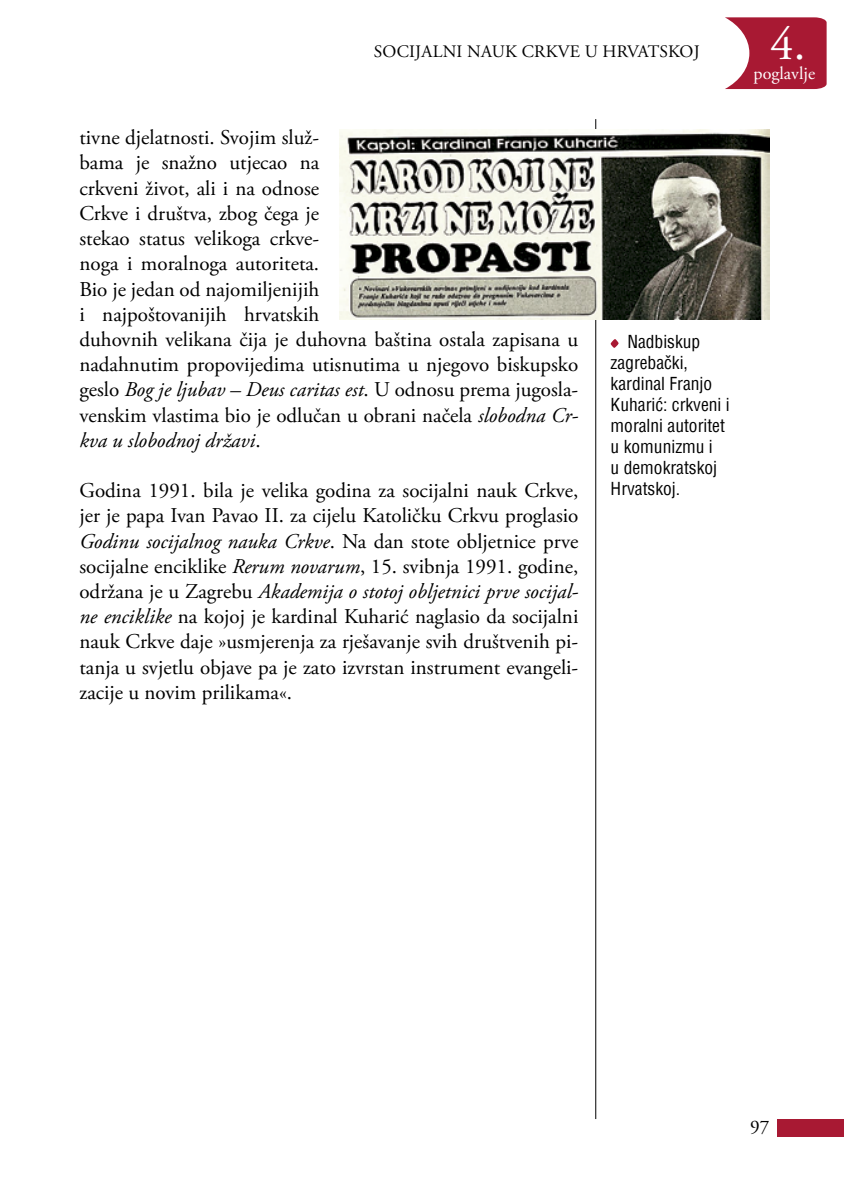
<style>
.page{position:relative;width:844px;height:1191px;background:#fff}
.page>*{position:absolute;margin:0;border:0;box-sizing:border-box;transform-origin:0 0}
.t1{font:46.9px "Adobe Garamond Pro";color:#fff}
.t2{font:21px/25.2px "Adobe Garamond Pro";color:#000}
.t3{font:19.25px "Adobe Garamond Pro";color:#000}
.t4{font:18.03px "Adobe Garamond Pro";color:#fff}
.t5{font:condensed 17.5px/21px "Helvetica";color:#000}
.t6{font:17.5px "Adobe Garamond Pro";letter-spacing:.015em;color:#000}
.s1{font-style:italic}
</style>
<div class="page">
<div style="left:776px;top:1119px;width:67px;height:17px;background:#a81933"></div>
<hr style="left:595px;top:119px;width:1px;height:1000px;background:#000">
<svg style="left:725px;top:17px;width:101px;height:72px"></svg>
<img style="left:339px;top:129px;width:430px;height:191px">
<svg style="left:610px;top:339px;width:8px;height:9px"></svg>
<p class="t6" style="left:373px;top:41px;width:327px">socijalni nauk crkve u hrvatskoj</p>
<p class="t2" style="left:79px;top:126px;width:500px">tivne djelatnosti. Svojim služ-<br>bama je snažno utjecao na<br>crkveni život, ali i na odnose<br>Crkve i društva, zbog čega je<br>stekao status velikoga crkve-<br>noga i moralnoga autoriteta.<br>Bio je jedan od najomiljenijih<br>i najpoštovanijih hrvatskih<br>duhovnih velikana čija je duhovna baština ostala zapisana u nadahnutim propovijedima utisnutima u njegovo biskupsko geslo <span class="s1">Bog je ljubav – Deus caritas est</span>. U odnosu prema jugosla&shy;venskim vlastima bio je odlučan u obrani načela <span class="s1">slobodna Cr&shy;kva u slobodnoj državi</span>.</p>
<p class="t2" style="left:79px;top:478px;width:500px;text-align:justify">Godina 1991. bila je velika godina za socijalni nauk Crkve, jer je papa Ivan Pavao II . za cijelu Katoličku Crkvu proglasio <span class="s1">Godinu socijalnog nauka Crkve</span>. Na dan stote obljetnice prve socijalne enciklike <span class="s1">Rerum novarum</span>, 15. svibnja 1991. godine, održana je u Zagrebu <span class="s1">Akademija o stotoj obljetnici prve socijal&shy;ne enciklike</span> na kojoj je kardinal Kuharić naglasio da socijalni nauk Crkve daje »usmjerenja za rješavanje svih društvenih pi&shy;tanja u svjetlu objave pa je zato izvrstan instrument evangeli&shy;zacije u novim prilikama«.</p>
<p class="t5" style="left:610px;top:331px;width:121px;text-indent:17px">Nadbiskup zagrebački, kardinal Franjo<br>Kuharić: crkveni i moralni autoritet u komunizmu i<br>u demokratskoj<br>Hrvatskoj.</p>
<h1 class="t1" style="left:770px;top:16px;width:37px">4.</h1>
<p class="t4" style="left:753px;top:62px;width:63px">poglavlje</p>
<p class="t3" style="left:750px;top:1115px;width:21px">97</p>
</div>
